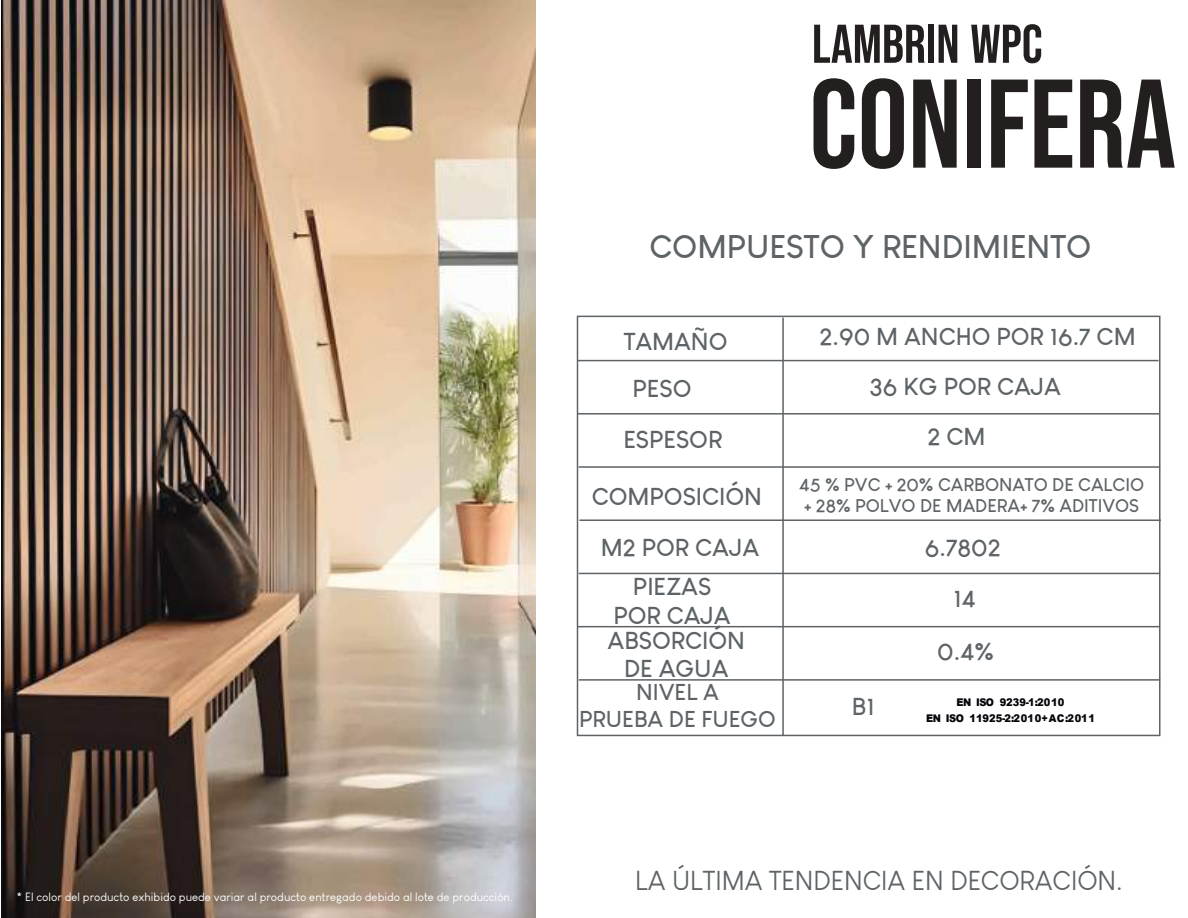
<style>
.page{position:relative;width:1188px;height:918px;background:#fff}
.page>*{position:absolute;margin:0;border:0;box-sizing:border-box;transform-origin:0 0}
.t1{font:125.85px "Bebas Neue";color:#241f1f}
.t2{font:54.45px "Bebas Neue";color:#241f1f}
.t3{font:700 32.1px "Louis George Cafe";color:#5d6366}
.t4{font:26.85px "Louis George Cafe";color:#5d6366}
.t5{font:700 24px/28.8px "Louis George Cafe";color:#5d6366;text-align:center}
.t6{font:700 22.5px/27px "Louis George Cafe";color:#5d6366;text-align:center}
.t7{font:700 18px/21.6px "Louis George Cafe";color:#5d6366}
.t8{font:11.7px "Louis George Cafe";color:#fff}
.t9{font:900 10.65px/15.5px "Arial";letter-spacing:-.005em;color:#05050a;text-align:center;scale:.93 1}
</style>
<div class="page">
<img style="left:1px;top:1px;width:534px;height:916px">
<img style="left:423px;top:819px;width:113px;height:99px">
<div style="left:577px;top:316px;width:584px;height:420px;border:2px solid #5d6366"></div>
<hr style="left:782px;top:318px;width:2px;height:417px;background:#5d6366">
<hr style="left:577px;top:360px;width:582px;height:1px;background:#5d6366">
<hr style="left:578px;top:413px;width:581px;height:2px;background:#5d6366">
<hr style="left:579px;top:466px;width:581px;height:2px;background:#5d6366">
<hr style="left:579px;top:519px;width:582px;height:2px;background:#5d6366">
<hr style="left:579px;top:573px;width:581px;height:1px;background:#5d6366">
<hr style="left:578px;top:626px;width:582px;height:1px;background:#5d6366">
<hr style="left:579px;top:679px;width:581px;height:2px;background:#5d6366">
<p class="t8" style="left:17px;top:890px;width:498px">* El color del producto exhibido puede variar al producto entregado debido al lote de producción.</p>
<h2 class="t2" style="left:812px;top:13px;width:232px">LAMBRIN WPC</h2>
<h1 class="t1" style="left:809px;top:53px;width:368px">CONIFERA</h1>
<h3 class="t3" style="left:649px;top:227px;width:443px">COMPUESTO Y RENDIMIENTO</h3>
<p class="t5" style="left:624px;top:327px;width:105px">TAMAÑO</p>
<p class="t5" style="left:820px;top:322px;width:318px">2.90 M ANCHO POR 16.7 CM</p>
<p class="t5" style="left:869px;top:371px;width:193px">36 KG POR CAJA</p>
<p class="t5" style="left:927px;top:422px;width:60px">2 CM</p>
<p class="t5" style="left:633px;top:374px;width:60px">PESO</p>
<p class="t5" style="left:623px;top:425px;width:100px">ESPESOR</p>
<p class="t5" style="left:592px;top:470px;width:172px;line-height:51.3px">COMPOSICIÓN<br>M2 POR CAJA</p>
<p class="t5" style="left:614px;top:572px;width:119px">PIEZAS<br>POR CAJA</p>
<p class="t7" style="left:799px;top:473px;width:346px">45 % PVC + 20% CARBONATO DE CALCIO + 28% POLVO DE MADERA+ 7% ADITIVOS</p>
<p class="t5" style="left:925px;top:521px;width:77px;line-height:51.2px">6.7802<br>14</p>
<p class="t5" style="left:937px;top:637px;width:58px">0.4%</p>
<p class="t5" style="left:608px;top:625px;width:139px">ABSORCIÓN<br>DE AGUA</p>
<p class="t6" style="left:579px;top:678px;width:198px">NIVEL A<br>PRUEBA DE FUEGO</p>
<p class="t5" style="left:852px;top:692px;width:24px">B1</p>
<p class="t9" style="left:926px;top:694px;width:183px">EN ISO 9239-1:2010<br>EN ISO 11925-2:2010+AC:2011</p>
<p class="t4" style="left:635px;top:865px;width:489px">LA ÚLTIMA TENDENCIA EN DECORACIÓN.</p>
</div>
